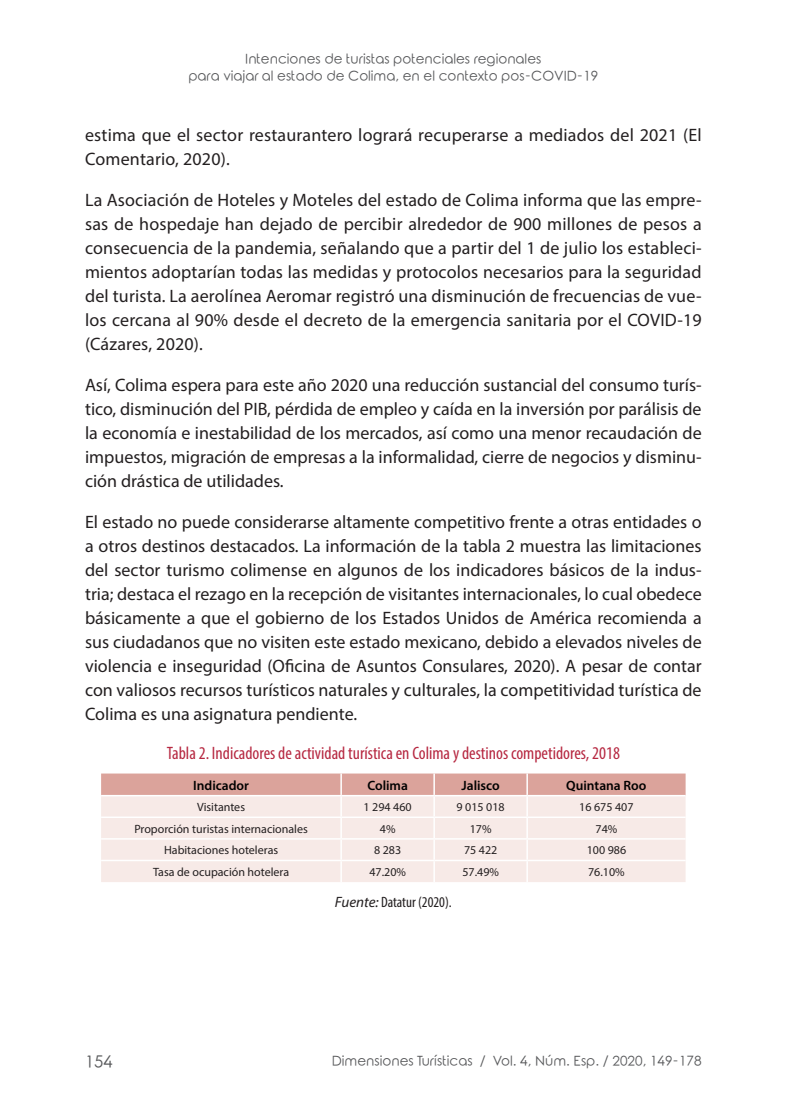
<style>
.page{position:relative;width:808px;height:1106px;background:#fff}
.page>*{position:absolute;margin:0;border:0;box-sizing:border-box;transform-origin:0 0}
.t1{font:18px/24px "Myriad Pro";letter-spacing:.005em;color:#231f20;text-align:justify}
.t2{font:condensed 18px "Myriad Pro";color:#b62841}
.t3{font:16.5px "Rounded Elegance";color:#57585a}
.t4{font:condensed 15px "Myriad Pro";color:#231f20}
.t5{font:13.5px/16.2px "Rounded Elegance";color:#57585a;text-align:center}
.t6{font:600 13.5px "Myriad Pro";color:#000}
.t7{font:12px "Myriad Pro";color:#231f20}
.s1{font-style:italic;font-stretch:normal}
</style>
<div class="page">
<div style="left:101px;top:773px;width:585px;height:22px;background:#dba39b"></div>
<div style="left:101px;top:796px;width:585px;height:86px;background:#f7eae7"></div>
<hr style="left:340px;top:773px;width:2px;height:22px;background:#fff">
<hr style="left:433px;top:773px;width:2px;height:22px;background:#fff">
<hr style="left:526px;top:773px;width:2px;height:22px;background:#fff">
<hr style="left:340px;top:796px;width:2px;height:20px;background:#fff">
<hr style="left:433px;top:796px;width:2px;height:20px;background:#fff">
<hr style="left:526px;top:796px;width:2px;height:20px;background:#fff">
<hr style="left:101px;top:816px;width:240px;height:2px;background:#fff">
<hr style="left:341px;top:816px;width:93px;height:2px;background:#fff">
<hr style="left:340px;top:818px;width:2px;height:20px;background:#fff">
<hr style="left:434px;top:816px;width:93px;height:2px;background:#fff">
<hr style="left:433px;top:818px;width:2px;height:20px;background:#fff">
<hr style="left:527px;top:816px;width:159px;height:2px;background:#fff">
<hr style="left:526px;top:818px;width:2px;height:20px;background:#fff">
<hr style="left:101px;top:838px;width:240px;height:1px;background:#fff">
<hr style="left:341px;top:838px;width:93px;height:1px;background:#fff">
<hr style="left:340px;top:839px;width:2px;height:20px;background:#fff">
<hr style="left:434px;top:838px;width:93px;height:1px;background:#fff">
<hr style="left:433px;top:839px;width:2px;height:20px;background:#fff">
<hr style="left:527px;top:838px;width:159px;height:1px;background:#fff">
<hr style="left:526px;top:839px;width:2px;height:20px;background:#fff">
<hr style="left:101px;top:859px;width:240px;height:2px;background:#fff">
<hr style="left:341px;top:859px;width:93px;height:2px;background:#fff">
<hr style="left:340px;top:861px;width:2px;height:21px;background:#fff">
<hr style="left:434px;top:859px;width:93px;height:2px;background:#fff">
<hr style="left:433px;top:861px;width:2px;height:21px;background:#fff">
<hr style="left:527px;top:859px;width:159px;height:2px;background:#fff">
<hr style="left:526px;top:861px;width:2px;height:21px;background:#fff">
<p class="t5" style="left:188px;top:53px;width:412px">Intenciones de turistas potenciales regionales<br>para viajar al estado de Colima, en el contexto pos-COVID-19</p>
<p class="t1" style="left:85px;top:123px;width:618px">estima que el sector restaurantero logrará recuperarse a mediados del 2021 (El<br>Comentario, 2020).</p>
<p class="t1" style="left:85px;top:188px;width:618px">La Asociación de Hoteles y Moteles del estado de Colima informa que las empre&shy;sas de hospedaje han dejado de percibir alrededor de 900 millones de pesos a consecuencia de la pandemia, señalando que a partir del 1 de julio los estableci&shy;mientos adoptarían todas las medidas y protocolos necesarios para la seguridad del turista. La aerolínea Aeromar registró una disminución de frecuencias de vue&shy;los cercana al 90% desde el decreto de la emergencia sanitaria por el COVID-19 (Cázares, 2020).</p>
<p class="t1" style="left:85px;top:373px;width:618px">Así, Colima espera para este año 2020 una reducción sustancial del consumo turís&shy;tico, disminución del PIB, pérdida de empleo y caída en la inversión por parálisis de la economía e inestabilidad de los mercados, así como una menor recaudación de impuestos, migración de empresas a la informalidad, cierre de negocios y disminu&shy;ción drástica de utilidades.</p>
<p class="t1" style="left:85px;top:510px;width:618px">El estado no puede considerarse altamente competitivo frente a otras entidades o a otros destinos destacados. La información de la tabla 2 muestra las limitaciones del sector turismo colimense en algunos de los indicadores básicos de la indus&shy;tria; destaca el rezago en la recepción de visitantes internacionales, lo cual obedece básicamente a que el gobierno de los Estados Unidos de América recomienda a sus ciudadanos que no visiten este estado mexicano, debido a elevados niveles de violencia e inseguridad (Oficina de Asuntos Consulares, 2020). A pesar de contar con valiosos recursos turísticos naturales y culturales, la competitividad turística de Colima es una asignatura pendiente.</p>
<p class="t2" style="left:167px;top:742px;width:455px">Tabla 2. Indicadores de actividad turística en Colima y destinos competidores, 2018</p>
<p class="t6" style="left:193px;top:776px;width:57px">Indicador</p>
<p class="t6" style="left:367px;top:776px;width:42px">Colima</p>
<p class="t6" style="left:461px;top:776px;width:40px">Jalisco</p>
<p class="t6" style="left:566px;top:776px;width:82px">Quintana Roo</p>
<p class="t7" style="left:197px;top:799px;width:49px">Visitantes</p>
<p class="t7" style="left:364px;top:799px;width:50px">1 294 460</p>
<p class="t7" style="left:457px;top:799px;width:50px">9 015 018</p>
<p class="t7" style="left:579px;top:799px;width:56px">16 675 407</p>
<p class="t7" style="left:134px;top:821px;width:175px">Proporción turistas internacionales</p>
<p class="t7" style="left:380px;top:821px;width:17px">4%</p>
<p class="t7" style="left:470px;top:821px;width:23px">17%</p>
<p class="t7" style="left:595px;top:821px;width:23px">74%</p>
<p class="t7" style="left:164px;top:843px;width:116px">Habitaciones hoteleras</p>
<p class="t7" style="left:374px;top:843px;width:29px">8 283</p>
<p class="t7" style="left:464px;top:843px;width:35px">75 422</p>
<p class="t7" style="left:587px;top:843px;width:41px">100 986</p>
<p class="t7" style="left:153px;top:864px;width:138px">Tasa de ocupación hotelera</p>
<p class="t7" style="left:369px;top:864px;width:38px">47.20%</p>
<p class="t7" style="left:462px;top:864px;width:38px">57.49%</p>
<p class="t7" style="left:588px;top:864px;width:38px">76.10%</p>
<p class="t4" style="left:335px;top:892px;width:118px"><span class="s1">Fuente:</span> Datatur (2020).</p>
<p class="t3" style="left:85px;top:1052px;width:29px">154</p>
<p class="t5" style="left:332px;top:1054px;width:371px">Dimensiones Turísticas / Vol. 4, Núm. Esp. / 2020, 149-178</p>
</div>
